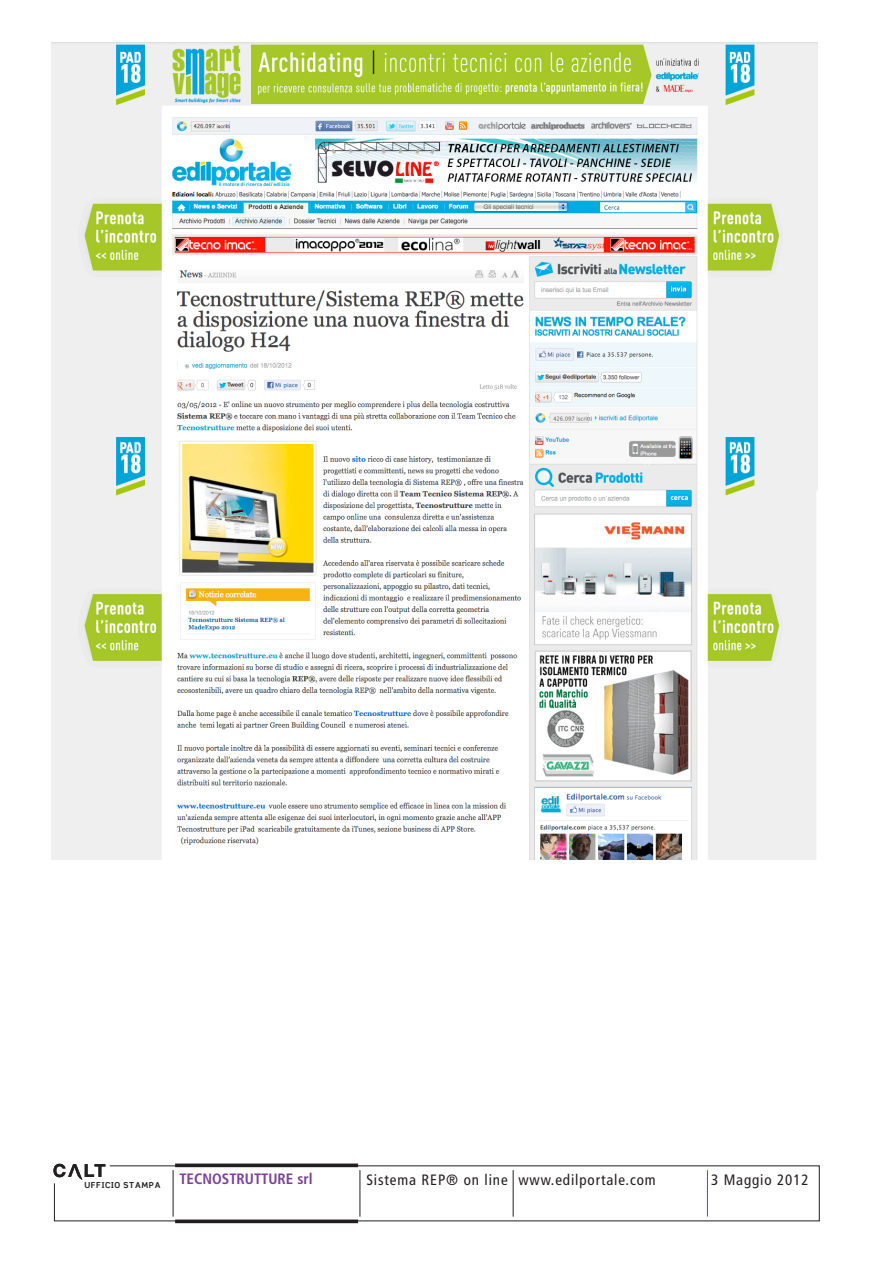
<style>
.page{position:relative;width:893px;height:1263px;background:#fff}
.page>*{position:absolute;margin:0;border:0;box-sizing:border-box;transform-origin:0 0}
.t1{font:condensed 15px "Frutiger";letter-spacing:.06em;color:#231f20}
.t2{font:700 condensed 15px "Frutiger";color:#7c4199}
.t3{font:700 8.25px "Scene Alt";letter-spacing:.08em;color:#231f20}
</style>
<div class="page">
<svg style="left:53px;top:1163px;width:767px;height:61px"></svg>
<div style="left:661px;top:1168px;width:15px;height:51px;background:#fff"></div>
<hr style="left:707px;top:1170px;width:1px;height:46px;background:#7c4199">
<img style="left:51px;top:42px;width:766px;height:817px">
<p class="t3" style="left:84px;top:1180px;width:78px">UFFICIO STAMPA</p>
<p class="t2" style="left:179px;top:1170px;width:135px">TECNOSTRUTTURE srl</p>
<p class="t1" style="left:366px;top:1171px;width:143px">Sistema REP® on line</p>
<p class="t1" style="left:518px;top:1171px;width:139px">www.edilportale.com</p>
<p class="t1" style="left:711px;top:1171px;width:99px">3 Maggio 2012</p>
</div>
